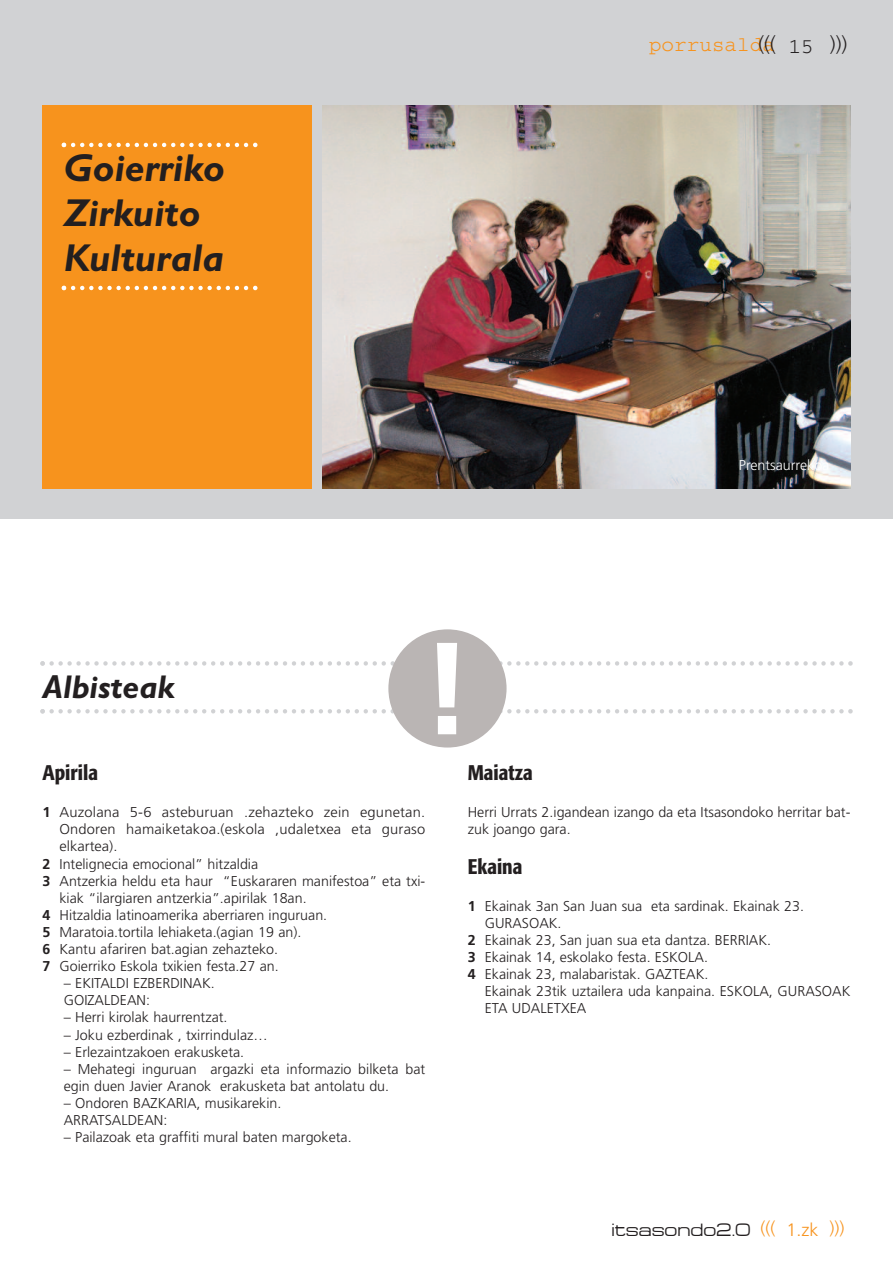
<style>
.page{position:relative;width:893px;height:1263px;background:#fff}
.page>*{position:absolute;margin:0;border:0;box-sizing:border-box;transform-origin:0 0}
.t1{font:700 130.95px "Frutiger";color:#fff}
.t2{font:italic 700 39px/45px "Gill Sans Std";color:#231f20}
.t3{font:italic 700 33px "Gill Sans Std";color:#231f20}
.t4{font:500 condensed 21px "Formata";color:#231f20}
.t5{font:21px "Courier";color:#f7931d}
.t6{font:18px "Micro Extend FLF";color:#231f20}
.t7{font:300 14.25px/17.1px "Frutiger";color:#231f20}
.t8{font:300 14.25px "Frutiger";color:#fff}
.s1{font-family:"Frutiger";font-weight:300;color:#231f20}
.s2{color:#231f20}
.s3{font-weight:700}
.s4{font-family:"Frutiger";font-weight:300;color:#f7931d}
</style>
<div class="page">
<div style="left:0;top:0;width:893px;height:519px;background:#d1d2d4"></div>
<hr style="left:0;top:0;width:1px;height:1263px;background:#d1d2d4">
<svg style="left:40px;top:709px;width:813px;height:4px"></svg>
<svg style="left:40px;top:661px;width:813px;height:5px"></svg>
<img style="left:322px;top:105px;width:528px;height:383px">
<div style="left:43px;top:105px;width:269px;height:383px;background:#f7931d"></div>
<svg style="left:62px;top:143px;width:195px;height:4px"></svg>
<svg style="left:62px;top:286px;width:195px;height:4px"></svg>
<div style="left:388px;top:629px;width:119px;height:118px;background:#bab5b4;border-radius:50%"></div>
<h2 class="t2" style="left:64px;top:149px;width:163px">Goierriko<br>Zirkuito<br>Kulturala</h2>
<h3 class="t5" style="left:649px;top:38px;width:200px">porrusalda<span class="s1">(((</span> <span class="s2">15</span> <span class="s1">)))</span></h3>
<p class="t8" style="left:739px;top:459px;width:92px">Prentsaurrekoa</p>
<h3 class="t3" style="left:43px;top:674px;width:133px">Albisteak</h3>
<h3 class="t4" style="left:43px;top:764px;width:57px">Apirila</h3>
<p class="t7" style="left:43px;top:805px;width:384px"><span class="s3">1</span> Auzolana 5-6 asteburuan .zehazteko zein egunetan.</p>
<p class="t7" style="left:60px;top:822px;width:367px">Ondoren hamaiketakoa.(eskola ,udaletxea eta guraso</p>
<p class="t7" style="left:60px;top:839px;width:59px">elkartea).</p>
<p class="t7" style="left:43px;top:856px;width:217px"><span class="s3">2</span> Intelignecia emocional” hitzaldia</p>
<p class="t7" style="left:43px;top:873px;width:384px"><span class="s3">3</span> Antzerkia heldu eta haur “Euskararen manifestoa” eta txi-</p>
<p class="t7" style="left:60px;top:890px;width:249px">kiak “ilargiaren antzerkia”.apirilak 18an.</p>
<p class="t7" style="left:43px;top:907px;width:286px"><span class="s3">4</span> Hitzaldia latinoamerika aberriaren inguruan.</p>
<p class="t7" style="left:43px;top:924px;width:260px"><span class="s3">5</span> Maratoia.tortila lehiaketa.(agian 19 an).</p>
<p class="t7" style="left:43px;top:942px;width:237px"><span class="s3">6</span> Kantu afariren bat.agian zehazteko.</p>
<p class="t7" style="left:43px;top:959px;width:238px"><span class="s3">7</span> Goierriko Eskola txikien festa.27 an.</p>
<p class="t7" style="left:64px;top:976px;width:153px">– EKITALDI EZBERDINAK.<br>GOIZALDEAN:</p>
<p class="t7" style="left:64px;top:1010px;width:165px">– Herri kirolak haurrentzat.</p>
<p class="t7" style="left:64px;top:1027px;width:205px">– Joku ezberdinak , txirrindulaz…</p>
<p class="t7" style="left:64px;top:1044px;width:182px">– Erlezaintzakoen erakusketa.</p>
<p class="t7" style="left:64px;top:1061px;width:363px">– Mehategi inguruan argazki eta informazio bilketa bat egin duen Javier Aranok erakusketa bat antolatu du.</p>
<p class="t7" style="left:64px;top:1095px;width:219px">– Ondoren BAZKARIA, musikarekin.<br>ARRATSALDEAN:</p>
<p class="t7" style="left:64px;top:1130px;width:289px">– Pailazoak eta graffiti mural baten margoketa.</p>
<h1 class="t1" style="left:421px;top:636px;width:52px">!</h1>
<h3 class="t4" style="left:468px;top:764px;width:67px">Maiatza</h3>
<p class="t7" style="left:468px;top:805px;width:384px">Herri Urrats 2.igandean izango da eta Itsasondoko herritar bat&shy;zuk joango gara.</p>
<h3 class="t4" style="left:468px;top:858px;width:56px">Ekaina</h3>
<p class="t7" style="left:468px;top:898px;width:338px"><span class="s3">1</span> Ekainak 3an San Juan sua eta sardinak. Ekainak 23.</p>
<p class="t7" style="left:485px;top:915px;width:78px">GURASOAK.</p>
<p class="t7" style="left:468px;top:933px;width:305px"><span class="s3">2</span> Ekainak 23, San juan sua eta dantza. BERRIAK.</p>
<p class="t7" style="left:468px;top:950px;width:242px"><span class="s3">3</span> Ekainak 14, eskolako festa. ESKOLA.</p>
<p class="t7" style="left:468px;top:967px;width:242px"><span class="s3">4</span> Ekainak 23, malabaristak. GAZTEAK.</p>
<p class="t7" style="left:485px;top:984px;width:367px">Ekainak 23tik uztailera uda kanpaina. ESKOLA, GURASOAK</p>
<p class="t7" style="left:485px;top:1001px;width:103px">ETA UDALETXEA</p>
<p class="t6" style="left:611px;top:1220px;width:235px">itsasondo2.0 <span class="s4">((( 1.zk )))</span></p>
</div>
